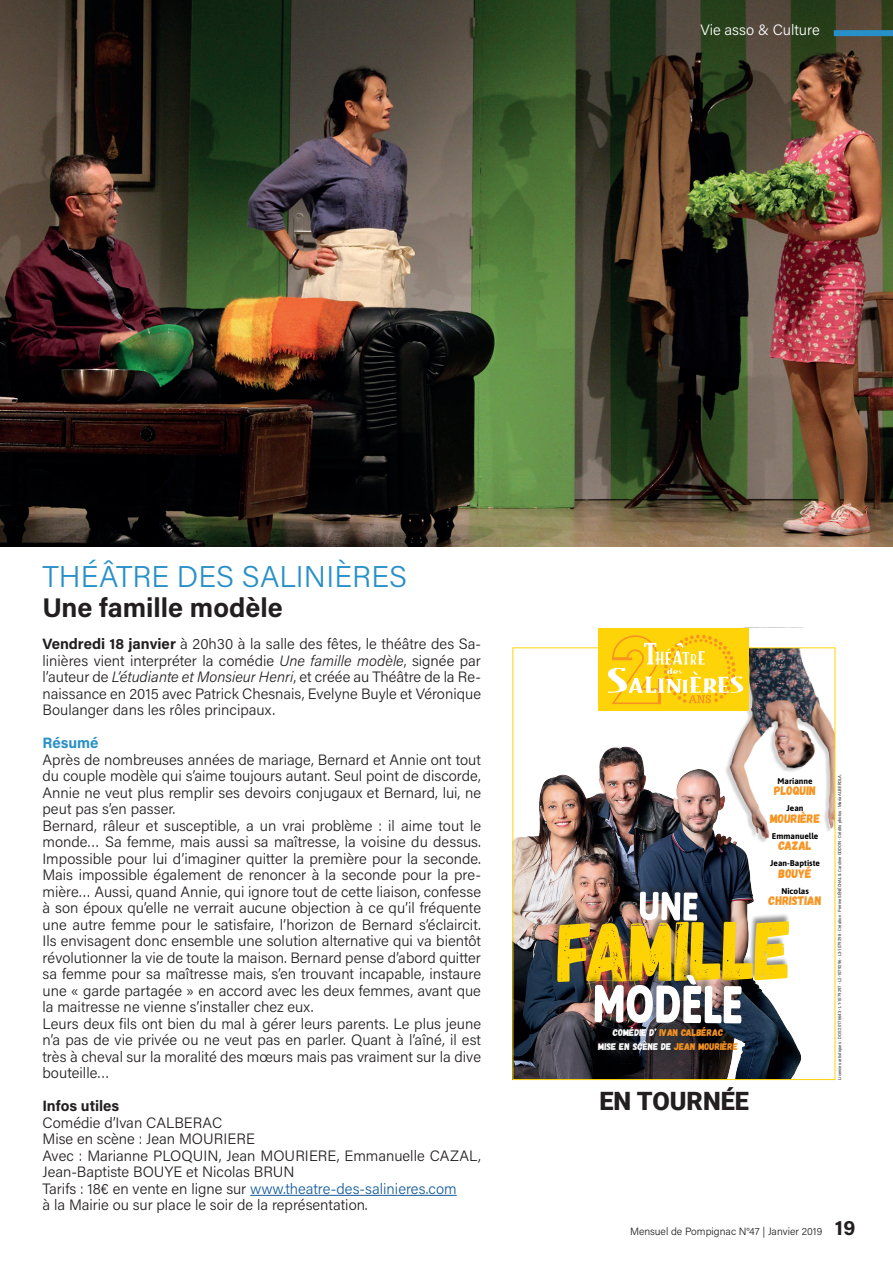
<style>
.page{position:relative;width:893px;height:1263px;background:#fff}
.page>*{position:absolute;margin:0;border:0;box-sizing:border-box;transform-origin:0 0}
.t1{font:300 30px "Acumin Pro";letter-spacing:.005em;color:#2890c8}
.t2{font:700 27px "Acumin Pro";color:#231f20}
.t3{font:900 25.2px "Roboto";color:#231f20}
.t4{font:300 15px/16.5px "Acumin Pro";color:#231f20;text-align:justify}
.t5{font:300 15px "Acumin Pro";color:#175d9e}
.t6{font:300 15px "Acumin Pro";color:#fff}
.t7{font:700 15px "Acumin Pro";color:#231f20}
.t8{font:700 15px "Acumin Pro";color:#2890c8}
.t9{font:12.45px "Gagalin";color:#f79320}
.t10{font:300 10.5px "Acumin Pro";color:#231f20}
.t11{font:9.75px/14.2px "Gagalin";color:#f79320;text-align:center}
.t12{font:700 8.4px "Asap";color:#000}
.t13{font:4.2px "Roboto";color:#231f20}
.s1{font-weight:700}
.s2{font-style:italic}
.s3{color:#231f20}
.s4{color:#fff}
.s5{font-weight:700;font-size:21px}
</style>
<div class="page">
<img style="left:0;top:0;width:893px;height:546px">
<img style="left:512px;top:710px;width:290px;height:369px">
<img style="left:743px;top:650px;width:93px;height:214px">
<div style="left:835px;top:648px;width:16px;height:193px;background:#fff"></div>
<div style="left:550px;top:913px;width:240px;height:69px;background:#231f20;opacity:.5"></div>
<img style="left:557px;top:766px;width:232px;height:280px">
<img style="left:594px;top:645px;width:149px;height:436px">
<div style="left:599px;top:628px;width:150px;height:82px;background:#fed409"></div>
<svg style="left:607px;top:634px;width:136px;height:71px"></svg>
<hr style="left:250px;top:1195px;width:207px;height:1px;background:#175d9e">
<div style="left:834px;top:30px;width:59px;height:6px;background:#2890c8"></div>
<p class="t6" style="left:700px;top:20px;width:121px">Vie asso &amp; Culture</p>
<p class="t1" style="left:43px;top:556px;width:366px">THÉÂTRE DES SALINIÈRES</p>
<p class="t2" style="left:43px;top:588px;width:242px">Une famille modèle</p>
<p class="t4" style="left:43px;top:635px;width:440px"><span class="s1">Vendredi 18 janvier</span> à 20h30 à la salle des fêtes, le théâtre des Sa&shy;linières vient interpréter la comédie <span class="s2">Une famille modèle</span>, signée par l’auteur de <span class="s2">L’étudiante et Monsieur Henri</span>, et créée au Théâtre de la Re&shy;naissance en 2015 avec Patrick Chesnais, Evelyne Buyle et Véronique Boulanger dans les rôles principaux.</p>
<p class="t8" style="left:43px;top:732px;width:58px">Résumé</p>
<p class="t4" style="left:43px;top:751px;width:440px">Après de nombreuses années de mariage, Bernard et Annie ont tout du couple modèle qui s’aime toujours autant. Seul point de discorde, Annie ne veut plus remplir ses devoirs conjugaux et Bernard, lui, ne peut pas s’en passer.</p>
<p class="t4" style="left:43px;top:817px;width:440px">Bernard, râleur et susceptible, a un vrai problème : il aime tout le monde… Sa femme, mais aussi sa maîtresse, la voisine du dessus.<br>Impossible pour lui d’imaginer quitter la première pour la seconde.<br>Mais impossible également de renoncer à la seconde pour la pre&shy;mière… Aussi, quand Annie, qui ignore tout de cette liaison, confesse à son époux qu’elle ne verrait aucune objection à ce qu’il fréquente une autre femme pour le satisfaire, l’horizon de Bernard s’éclaircit.<br>Ils envisagent donc ensemble une solution alternative qui va bientôt révolutionner la vie de toute la maison. Bernard pense d’abord quitter sa femme pour sa maîtresse mais, s’en trouvant incapable, instaure une « garde partagée » en accord avec les deux femmes, avant que la maitresse ne vienne s’installer chez eux.</p>
<p class="t4" style="left:43px;top:1015px;width:440px">Leurs deux fils ont bien du mal à gérer leurs parents. Le plus jeune n’a pas de vie privée ou ne veut pas en parler. Quant à l’aîné, il est très à cheval sur la moralité des mœurs mais pas vraiment sur la dive bouteille…</p>
<p class="t7" style="left:43px;top:1095px;width:78px">Infos utiles</p>
<p class="t4" style="left:43px;top:1114px;width:181px">Comédie d’Ivan CALBERAC</p>
<p class="t4" style="left:43px;top:1130px;width:214px">Mise en scène : Jean MOURIERE</p>
<p class="t4" style="left:43px;top:1147px;width:440px">Avec : Marianne PLOQUIN, Jean MOURIERE, Emmanuelle CAZAL,<br>Jean-Baptiste BOUYE et Nicolas BRUN</p>
<p class="t5" style="left:43px;top:1178px;width:416px"><span class="s3">Tarifs : 18€ en vente en ligne sur</span> www.theatre-des-salinieres.com</p>
<p class="t4" style="left:43px;top:1196px;width:327px">à la Mairie ou sur place le soir de la représentation.</p>
<p class="t11" style="left:598px;top:1025px;width:141px"><span class="s4">COMÉDIE D’</span> IVAN CALBÉRAC<br><span class="s4">MISE EN SCÈNE DE</span> JEAN MOURIÈRE</p>
<p class="t3" style="left:599px;top:1084px;width:151px">EN TOURNÉE</p>
<p class="t12" style="left:777px;top:775px;width:37px">Marianne</p>
<p class="t9" style="left:774px;top:783px;width:43px">PLOQUIN</p>
<p class="t12" style="left:787px;top:802px;width:19px">Jean</p>
<p class="t9" style="left:770px;top:811px;width:52px">MOURIÈRE</p>
<p class="t12" style="left:772px;top:830px;width:48px">Emmanuelle</p>
<p class="t9" style="left:779px;top:838px;width:35px">CAZAL</p>
<p class="t12" style="left:770px;top:857px;width:51px">Jean-Baptiste</p>
<p class="t9" style="left:779px;top:866px;width:34px">BOUYÉ</p>
<p class="t12" style="left:781px;top:885px;width:29px">Nicolas</p>
<p class="t9" style="left:769px;top:893px;width:54px">CHRISTIAN</p>
<p class="t13" style="left:837px;top:1080px;width:307px;rotate:-90deg">Licences artistiques : DOS 20176643 - L1-1079297 - L2-1079296 - L3-1079298 - Création : Perrine SÉNÉCHAL &amp; Caroline GODON - Crédits photos : Maria ALBEROLA.</p>
<p class="t10" style="left:630px;top:1224px;width:227px">Mensuel de Pompignac N°47 | Janvier 2019 <span class="s5">19</span></p>
</div>
